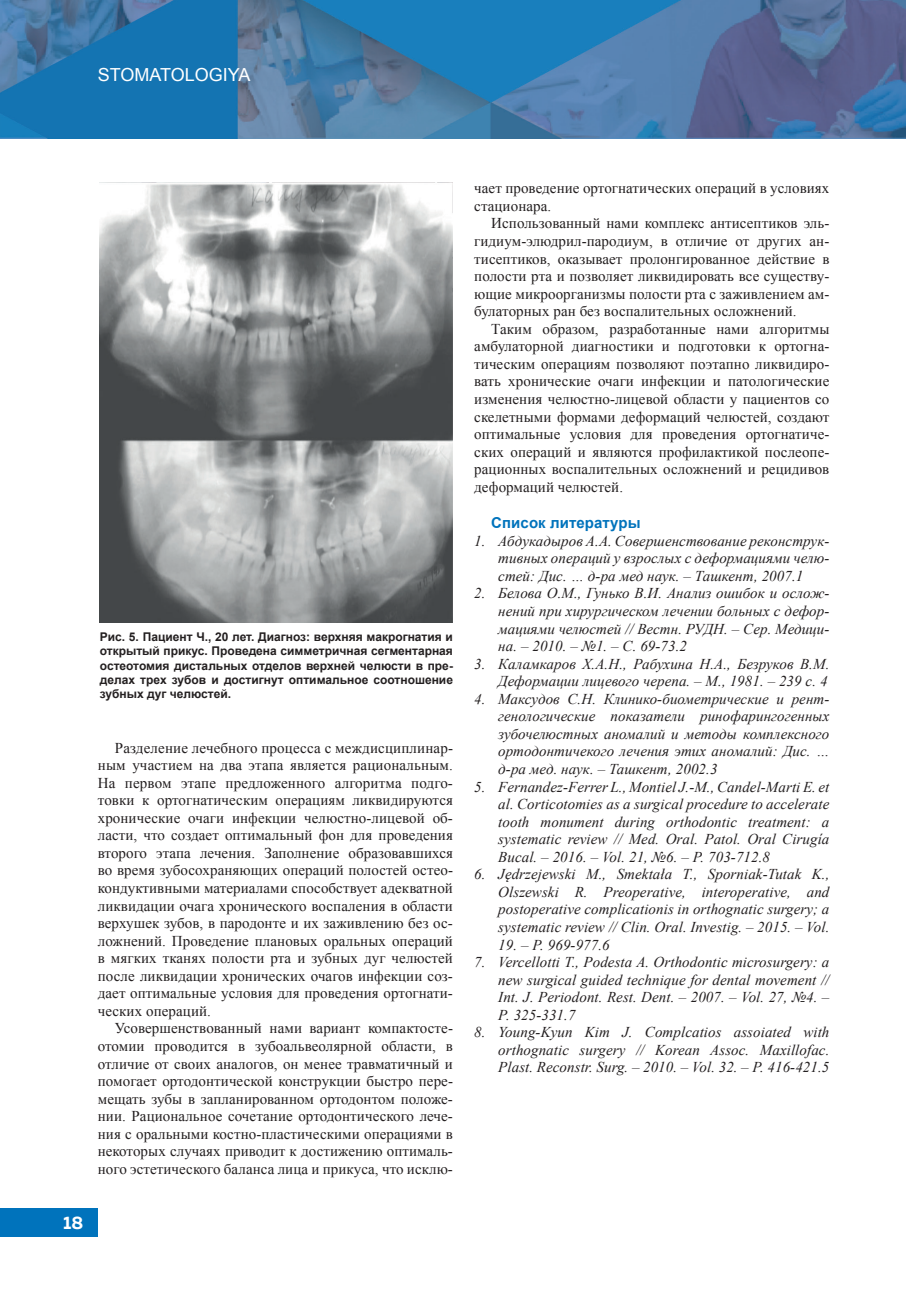
<style>
.page{position:relative;width:906px;height:1289px;background:#fff}
.page>*{position:absolute;margin:0;border:0;box-sizing:border-box;transform-origin:0 0}
.t1{font:18px "Arial";color:#fff}
.t2{font:700 18px "Muller";color:#fff}
.t3{font:15px/17.5px "Times New Roman";letter-spacing:.005em;color:#231f20;text-align:justify}
.t4{font:italic 15px/17.5px "Times New Roman";letter-spacing:.005em;color:#231f20;text-align:justify}
.t5{font:700 15px "Arial";letter-spacing:.005em;color:#0073bc}
.t6{font:700 12px/14.4px "Arial";color:#231f20;text-align:justify}
</style>
<div class="page">
<img style="left:0;top:0;width:906px;height:138px">
<div style="left:0;top:1208px;width:98px;height:28px;background:#0073bc"></div>
<img style="left:100px;top:183px;width:353px;height:439px">
<p class="t1" style="left:98px;top:63px;width:154px">STOMATOLOGIYA</p>
<p class="t6" style="left:100px;top:629px;width:355px">Рис. 5. Пациент Ч., 20 лет. Диагноз: верхняя макрогнатия и открытый прикус. Проведена симметричная сегментарная остеотомия дистальных отделов верхней челюсти в пре&shy;делах трех зубов и достигнут оптимальное соотношение зубных дуг челюстей.</p>
<p class="t3" style="left:98px;top:738px;width:357px;text-indent:17px">Разделение лечебного процесса с междисциплинар&shy;ным участием на два этапа является рациональным.<br>На первом этапе предложенного алгоритма подго&shy;товки к ортогнатическим операциям ликвидируются хронические очаги инфекции челюстно-лицевой об&shy;ласти, что создает оптимальный фон для проведения второго этапа лечения. Заполнение образовавшихся во время зубосохраняющих операций полостей остео&shy;кондуктивными материалами способствует адекватной ликвидации очага хронического воспаления в области верхушек зубов, в пародонте и их заживлению без ос&shy;ложнений. Проведение плановых оральных операций в мягких тканях полости рта и зубных дуг челюстей после ликвидации хронических очагов инфекции соз&shy;дает оптимальные условия для проведения ортогнати&shy;ческих операций.</p>
<p class="t3" style="left:98px;top:1019px;width:357px;text-indent:17px">Усовершенствованный нами вариант компактосте&shy;отомии проводится в зубоальвеолярной области, в отличие от своих аналогов, он менее травматичный и помогает ортодонтической конструкции быстро пере&shy;мещать зубы в запланированном ортодонтом положе&shy;нии. Рациональное сочетание ортодонтического лече&shy;ния с оральными костно-пластическими операциями в некоторых случаях приводит к достижению оптималь&shy;ного эстетического баланса лица и прикуса, что исклю-</p>
<p class="t2" style="left:63px;top:1210px;width:22px">18</p>
<p class="t3" style="left:474px;top:179px;width:357px">чает проведение ортогнатических операций в условиях стационара.</p>
<p class="t3" style="left:474px;top:214px;width:357px;text-indent:17px">Использованный нами комплекс антисептиков эль&shy;гидиум-элюдрил-пародиум, в отличие от других ан&shy;тисептиков, оказывает пролонгированное действие в полости рта и позволяет ликвидировать все существу&shy;ющие микроорганизмы полости рта с заживлением ам&shy;булаторных ран без воспалительных осложнений.</p>
<p class="t3" style="left:474px;top:320px;width:357px;text-indent:17px">Таким образом, разработанные нами алгоритмы амбулаторной диагностики и подготовки к ортогна&shy;тическим операциям позволяют поэтапно ликвидиро&shy;вать хронические очаги инфекции и патологические изменения челюстно-лицевой области у пациентов со скелетными формами деформаций челюстей, создают оптимальные условия для проведения ортогнатиче&shy;ских операций и являются профилактикой послеопе&shy;рационных воспалительных осложнений и рецидивов деформаций челюстей.</p>
<p class="t5" style="left:491px;top:513px;width:151px">Список литературы</p>
<p class="t4" style="left:498px;top:531px;width:333px;text-indent:-24px">1. Абдукадыров А.А. Совершенствование реконструк&shy;тивных операций у взрослых с деформациями челю&shy;стей: Дис. … д-ра мед наук. – Ташкент, 2007.1</p>
<p class="t4" style="left:498px;top:584px;width:333px;text-indent:-24px">2. Белова О.М., Гунько В.И. Анализ ошибок и ослож&shy;нений при хирургическом лечении больных с дефор&shy;мациями челюстей // Вестн. РУДН. – Сер. Медици&shy;на. – 2010. – №1. – С. 69-73.2</p>
<p class="t4" style="left:474px;top:654px;width:357px;text-align:right">3. Каламкаров Х.А.Н., Рабухина Н.А., Безруков В.М.<br>Деформации лицевого черепа. – М., 1981. – 239 с. 4</p>
<p class="t4" style="left:498px;top:689px;width:333px;text-indent:-24px">4. Максудов С.Н. Клинико-биометрические и рент&shy;генологические показатели ринофарингогенных зубочелюстных аномалий и методы комплексного ортодонтичекого лечения этих аномалий: Дис. … д-ра мед. наук. – Ташкент, 2002.3</p>
<p class="t4" style="left:498px;top:777px;width:333px;text-indent:-24px">5. Fernandez-Ferrer L., Montiel J.-M., Candel-Marti E. et al. Corticotomies as a surgical procedure to accelerate tooth monument during orthodontic treatment: a systematic review // Med. Oral. Patol. Oral Cirugía Bucal. – 2016. – Vol. 21, №6. – Р. 703-712.8</p>
<p class="t4" style="left:498px;top:865px;width:333px;text-indent:-24px">6. Jędrzejewski M., Smektała T., Sporniak-Tutak K., Olszewski R. Preoperative, interoperative, and postoperative complicationis in orthognatic surgery; a systematic review // Clin. Oral. Investig. – 2015. – Vol.</p>
<p class="t4" style="left:498px;top:935px;width:113px">19. – Р. 969-977.6</p>
<p class="t4" style="left:498px;top:952px;width:333px;text-indent:-24px">7. Vercellotti T., Podesta A. Orthodontic microsurgery: a new surgical guided technique for dental movement // Int. J. Periodont. Rest. Dent. – 2007. – Vol. 27, №4. – Р. 325-331.7</p>
<p class="t4" style="left:498px;top:1023px;width:333px;text-indent:-24px">8. Young-Kyun Kim J. Complcatios assoiated with orthognatic surgery // Korean Assoc. Maxillofac.<br>Plast. Reconstr. Surg. – 2010. – Vol. 32. – Р. 416-421.5</p>
</div>
